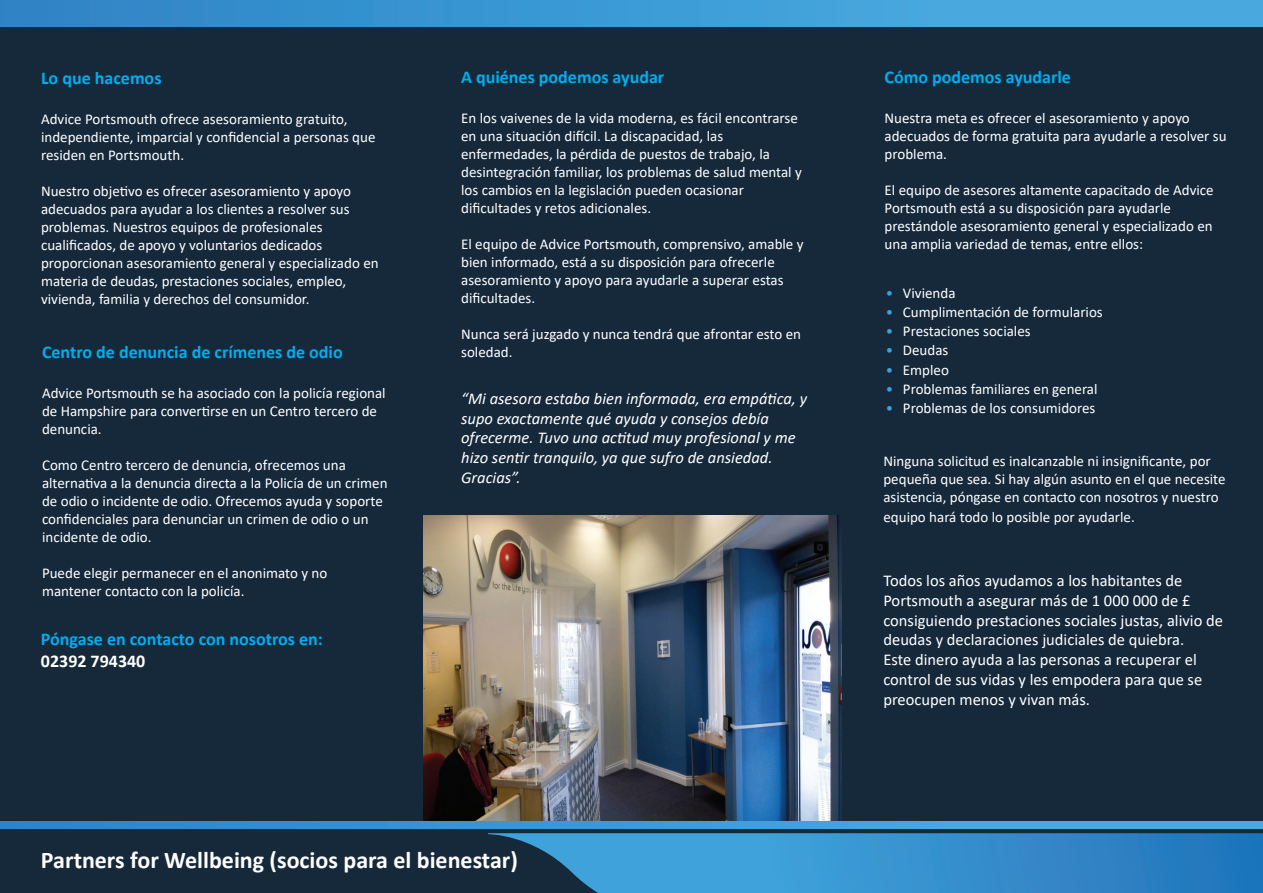
<style>
.page{position:relative;width:1263px;height:893px;background:#fff}
.page>*{position:absolute;margin:0;border:0;box-sizing:border-box;transform-origin:0 0}
.t1{font:700 24px "Calibri";color:#fff}
.t2{font:700 18px/21.6px "Calibri";color:#00aeef}
.t3{font:16.5px/19.8px "Calibri";color:#fff}
.t4{font:italic 16.5px/19.8px "Calibri";color:#fff}
.t5{font:15px/18px "Calibri";color:#fff}
.t6{font:15px "Calibri";color:#3ca2da}
.s1{color:#fff}
</style>
<div class="page">
<div style="left:0;top:26px;width:1263px;height:867px;background:#16293b"></div>
<img style="left:424px;top:515px;width:418px;height:307px">
<img style="left:0;top:0;width:1263px;height:26px">
<img style="left:0;top:822px;width:1263px;height:7px">
<img style="left:488px;top:833px;width:775px;height:60px">
<p class="t2" style="left:41px;top:67px;width:122px">Lo que hacemos</p>
<p class="t5" style="left:41px;top:109px;width:336px">Advice Portsmouth ofrece asesoramiento gratuito, independiente, imparcial y confidencial a personas que residen en Portsmouth.</p>
<p class="t5" style="left:41px;top:181px;width:339px">Nuestro objetivo es ofrecer asesoramiento y apoyo adecuados para ayudar a los clientes a resolver sus problemas. Nuestros equipos de profesionales cualificados, de apoyo y voluntarios dedicados proporcionan asesoramiento general y especializado en materia de deudas, prestaciones sociales, empleo, vivienda, familia y derechos del consumidor.</p>
<p class="t2" style="left:42px;top:341px;width:302px">Centro de denuncia de crímenes de odio</p>
<p class="t5" style="left:42px;top:383px;width:345px">Advice Portsmouth se ha asociado con la policía regional de Hampshire para convertirse en un Centro tercero de denuncia.</p>
<p class="t5" style="left:42px;top:455px;width:347px">Como Centro tercero de denuncia, ofrecemos una alternativa laa denuncia directa laa Policía de un crimen de odio o incidente de odio. Ofrecemos ayuda y soporte confidenciales para denunciar un crimen de odio o un incidente de odio.</p>
<p class="t5" style="left:42px;top:563px;width:287px">Puede elegir permanecer en el anonimato y no mantener contacto con la policía.</p>
<p class="t2" style="left:41px;top:628px;width:283px">Póngase en contacto con nosotros en:<br><span class="s1">02392 794340</span></p>
<p class="t2" style="left:461px;top:66px;width:205px">A quiénes podemos ayudar</p>
<p class="t5" style="left:461px;top:109px;width:342px">En los vaivenes de la vida moderna, es fácil encontrarse en una situación difícil. La discapacidad, las enfermedades la, pérdida de puestos de trabajo la, desintegración familiar, los problemas de salud mental y los cambios en la legislación pueden ocasionar dificultades y retos adicionales.</p>
<p class="t5" style="left:461px;top:235px;width:344px">El equipo de Advice Portsmouth, comprensivo, amable y bien informado, está a su disposición para ofrecerle asesoramiento y apoyo para ayudarle a superar estas dificultades.</p>
<p class="t5" style="left:461px;top:325px;width:341px">Nunca será juzgado y nunca tendrá que afrontar esto en soledad.</p>
<p class="t4" style="left:461px;top:388px;width:347px">“Mi asesora estaba bien informada, era empática y, supo exactamente qué ayuda y consejos debía ofrecerme. Tuvo una actitud muy profesional y me hizo sentir tranquilo, ya que sufro de ansiedad.</p>
<p class="t4" style="left:461px;top:467px;width:61px">Gracias .“</p>
<p class="t1" style="left:41px;top:843px;width:478px">Partners for Wellbeing (socios para el bienestar(</p>
<p class="t2" style="left:884px;top:66px;width:188px">Cómo podemos ayudarle</p>
<p class="t5" style="left:884px;top:109px;width:343px">Nuestra meta es ofrecer el asesoramiento y apoyo adecuados de forma gratuita para ayudarle a resolver su problema.</p>
<p class="t5" style="left:884px;top:181px;width:331px">El equipo de asesores altamente capacitado de Advice Portsmouth está a su disposición para ayudarle prestándole asesoramiento general y especializado en una amplia variedad de temas, entre ellos:</p>
<p class="t6" style="left:886px;top:282px;width:9px">•</p>
<p class="t5" style="left:903px;top:283px;width:54px">Vivienda</p>
<p class="t6" style="left:886px;top:301px;width:9px">•</p>
<p class="t5" style="left:903px;top:302px;width:201px">Cumplimentación de formularios</p>
<p class="t6" style="left:886px;top:321px;width:9px">•</p>
<p class="t5" style="left:903px;top:322px;width:129px">Prestaciones sociales</p>
<p class="t6" style="left:886px;top:340px;width:9px">•</p>
<p class="t5" style="left:903px;top:341px;width:47px">Deudas</p>
<p class="t6" style="left:886px;top:359px;width:9px">•</p>
<p class="t5" style="left:903px;top:360px;width:47px">Empleo</p>
<p class="t6" style="left:886px;top:379px;width:9px">•</p>
<p class="t5" style="left:903px;top:380px;width:196px">Problemas familiares en general</p>
<p class="t6" style="left:886px;top:398px;width:9px">•</p>
<p class="t5" style="left:903px;top:399px;width:194px">Problemas de los consumidores</p>
<p class="t5" style="left:883px;top:452px;width:344px">Ninguna solicitud es inalcanzable ni insignificante, por pequeña que sea. Si hay algún asunto en el que necesite asistencia, póngase en contacto con nosotros y nuestro</p>
<p class="t5" style="left:883px;top:508px;width:253px">equipo hará todo lo posible por ayudarle.</p>
<p class="t3" style="left:883px;top:570px;width:341px">Todos los años ayudamos a los habitantes de Portsmouth a asegurar más de 1 000 000 de £ consiguiendo prestaciones sociales justas, alivio de deudas y declaraciones judiciales de quiebra.</p>
<p class="t3" style="left:883px;top:649px;width:320px">Este dinero ayuda a las personas a recuperar el control de sus vidas y les empodera para que se preocupen menos y vivan más.</p>
</div>
